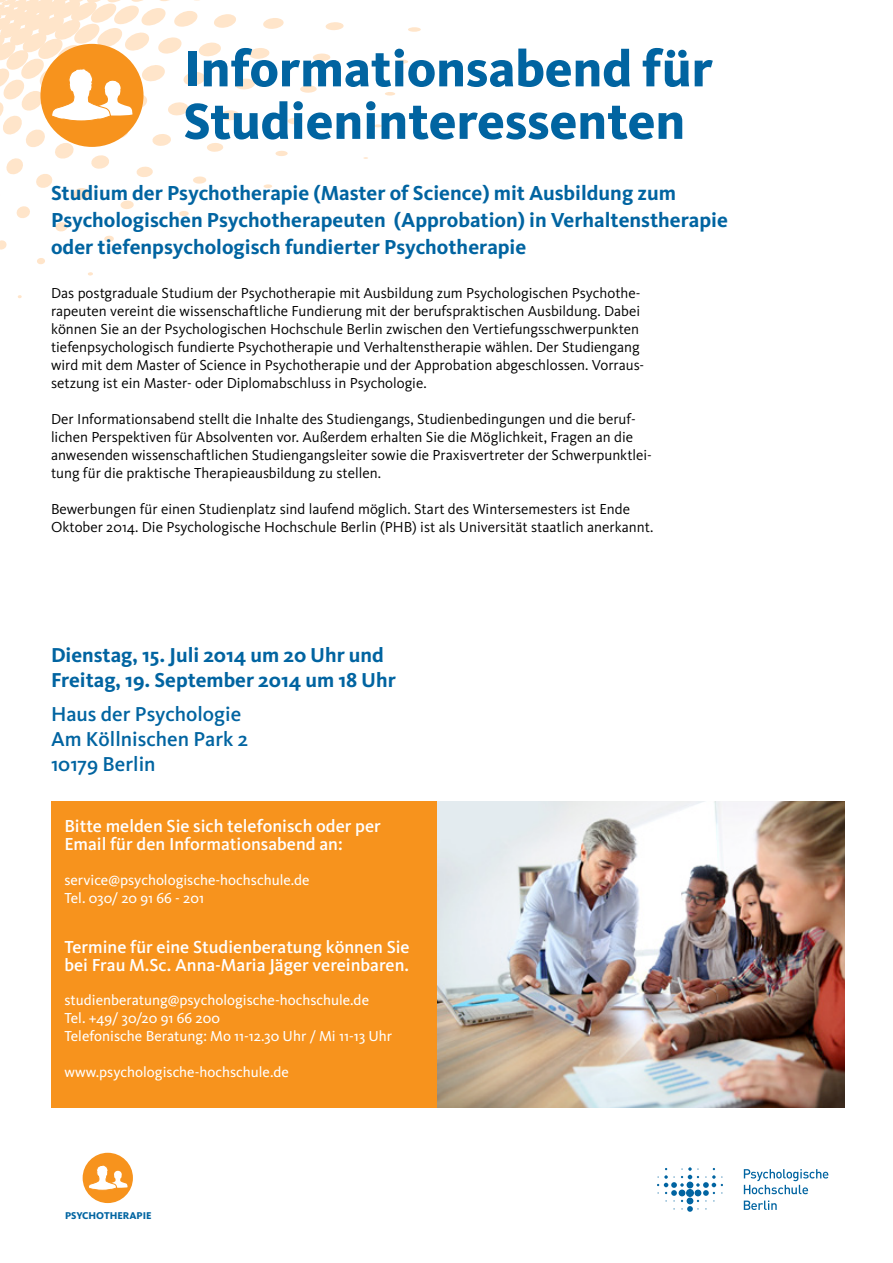
<style>
.page{position:relative;width:893px;height:1263px;background:#fff}
.page>*{position:absolute;margin:0;border:0;box-sizing:border-box;transform-origin:0 0}
.Überschrift_1{font:800 52.5px "Kievit";color:#0164a1}
.Überschrift_1-2{font:700 21px "Kievit";color:#0164a1}
.Überschrift_2{font:700 20.85px "Kievit";color:#0164a1}
.Überschrift_2-2{font:500 20.85px "Kievit";color:#0164a1}
.Überschrift_2-3{font:500 18px/18px "Kievit";color:#fff}
.Fließtext{font:15px/18px "Kievit";color:#000}
.Fließtext-2{font:15px "Kievit";color:#fff}
.Überschrift_1-3{font:800 10.2px "Kievit";color:#0164a1}
</style>
<div class="page">
<svg style="left:37px;top:258px;width:8px;height:7px"></svg>
<svg style="left:88px;top:272px;width:5px;height:4px"></svg>
<svg style="left:374px;top:124px;width:8px;height:3px"></svg>
<svg style="left:385px;top:92px;width:10px;height:4px"></svg>
<svg style="left:396px;top:59px;width:12px;height:5px"></svg>
<svg style="left:408px;top:27px;width:13px;height:5px"></svg>
<div style="left:51px;top:802px;width:387px;height:306px;background:#f7931d"></div>
<svg style="left:657px;top:1167px;width:66px;height:45px"></svg>
<svg style="left:744px;top:1169px;width:84px;height:25px"></svg>
<svg style="left:744px;top:1200px;width:33px;height:10px"></svg>
<img style="left:438px;top:802px;width:406px;height:306px">
<svg style="left:0;top:0;width:344px;height:250px"></svg>
<div style="left:83px;top:1153px;width:50px;height:50px;background:#f7931d;border-radius:50%"></div>
<svg style="left:89px;top:1165px;width:39px;height:26px"></svg>
<p class="Überschrift_1" style="left:183px;top:38px;width:531px">Informationsabend für</p>
<p class="Überschrift_1" style="left:183px;top:90px;width:503px">Studieninteressenten</p>
<p class="Überschrift_1-2" style="left:51px;top:180px;width:626px">Studium der Psychotherapie (Master of Science) mit Ausbildung zum</p>
<p class="Überschrift_1-2" style="left:51px;top:207px;width:678px">Psychologischen Psychotherapeuten (Approbation) in Verhaltenstherapie</p>
<p class="Überschrift_1-2" style="left:51px;top:234px;width:477px">oder tiefenpsychologisch fundierter Psychotherapie</p>
<p class="Fließtext" style="left:51px;top:284px;width:595px">Das postgraduale Studium der Psychotherapie mit Ausbildung zum Psychologischen Psychothe&shy;rapeuten vereint die wissenschaftliche Fundierung mit der berufspraktischen Ausbildung. Dabei können Sie an der Psychologischen Hochschule Berlin zwischen den Vertiefungsschwerpunkten tiefenpsychologisch fundierte Psychotherapie und Verhaltenstherapie wählen. Der Studiengang wird mit dem Master of Science in Psychotherapie und der Approbation abgeschlossen. Vorraus&shy;setzung ist ein Master- oder Diplomabschluss in Psychologie.</p>
<p class="Fließtext" style="left:51px;top:410px;width:602px">Der Informationsabend stellt die Inhalte des Studiengangs, Studienbedingungen und die beruf&shy;lichen Perspektiven für Absolventen vor. Außerdem erhalten Sie die Möglichkeit, Fragen an die anwesenden wissenschaftlichen Studiengangsleiter sowie die Praxisvertreter der Schwerpunktlei&shy;tung für die praktische Therapieausbildung zu stellen.</p>
<p class="Fließtext" style="left:51px;top:500px;width:604px">Bewerbungen für einen Studienplatz sind laufend möglich. Start des Wintersemesters ist Ende<br>Oktober 2014. Die Psychologische Hochschule Berlin (PHB) ist als Universität staatlich anerkannt.</p>
<p class="Überschrift_2" style="left:51px;top:642px;width:334px">Dienstag, 15. Juli 2014 um 20 Uhr und</p>
<p class="Überschrift_2" style="left:51px;top:667px;width:346px">Freitag, 19. September 2014 um 18 Uhr</p>
<p class="Überschrift_2-2" style="left:51px;top:702px;width:192px">Haus der Psychologie</p>
<p class="Überschrift_2-2" style="left:51px;top:727px;width:199px">Am Köllnischen Park 2</p>
<p class="Überschrift_2-2" style="left:51px;top:752px;width:106px">10179 Berlin</p>
<p class="Überschrift_2-3" style="left:64px;top:817px;width:318px">Bitte melden Sie sich telefonisch oder per<br>Email für den Informationsabend an:</p>
<p class="Fließtext-2" style="left:64px;top:870px;width:247px">service@psychologische-hochschule.de</p>
<p class="Fließtext-2" style="left:64px;top:888px;width:141px">Tel. 030/ 20 91 66 - 201</p>
<p class="Überschrift_2-3" style="left:64px;top:938px;width:347px">Termine für eine Studienberatung können Sie bei Frau M.Sc. Anna-Maria Jäger vereinbaren.</p>
<p class="Fließtext-2" style="left:64px;top:991px;width:306px">studienberatung@psychologische-hochschule.de</p>
<p class="Fließtext-2" style="left:64px;top:1009px;width:157px">Tel. +49/ 30/20 91 66 200</p>
<p class="Fließtext-2" style="left:64px;top:1027px;width:329px">Telefonische Beratung: Mo 11-12.30 Uhr / Mi 11-13 Uhr</p>
<p class="Fließtext-2" style="left:64px;top:1063px;width:226px">www.psychologische-hochschule.de</p>
<p class="Überschrift_1-3" style="left:65px;top:1209px;width:88px">PSYCHOTHERAPIE</p>
</div>
